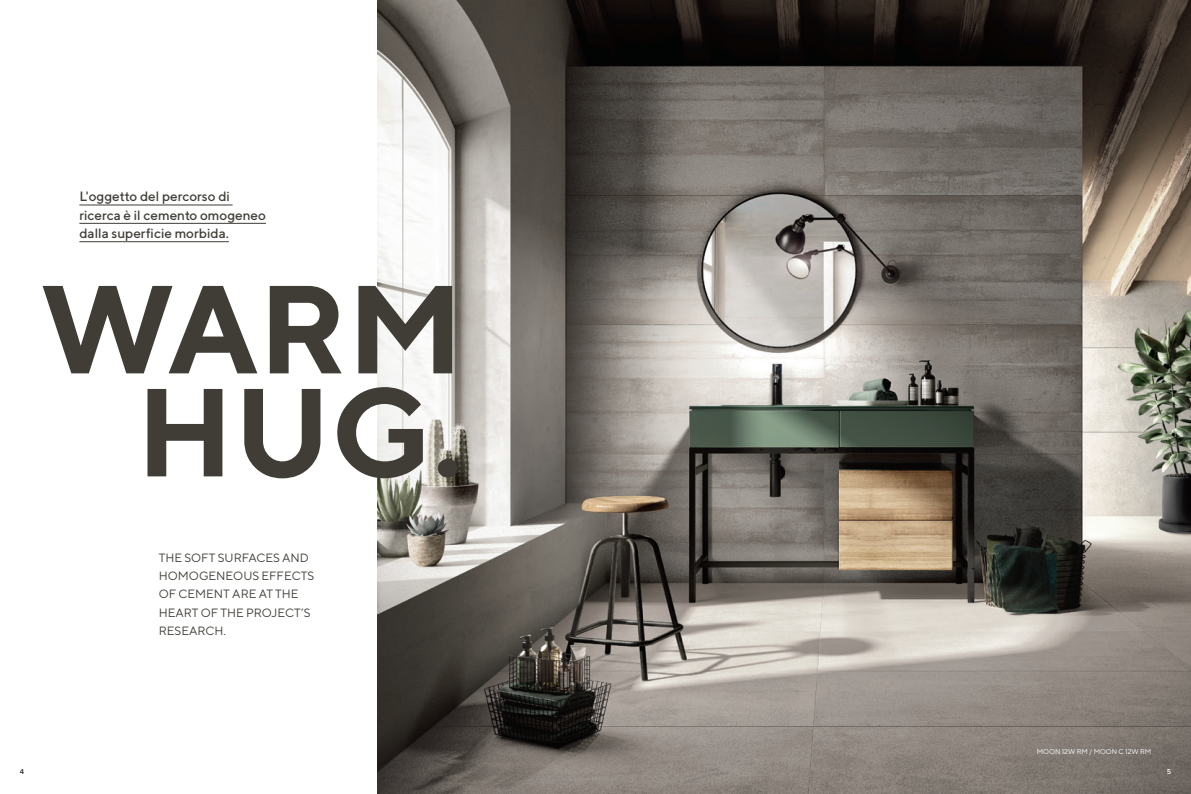
<style>
.page{position:relative;width:1191px;height:794px;background:#fff}
.page>*{position:absolute;margin:0;border:0;box-sizing:border-box;transform-origin:0 0}
.t1{font:700 124.8px/103px "TT Norms";color:#3f3d36;text-align:right}
.t2{font:500 13.5px/18.3px "TT Norms";color:#3f3d36}
.t3{font:12px/18.3px "TT Norms";color:#3f3d36}
.t4{font:7px "TT Norms";color:#fff}
.t5{font:500 7px "TT Norms";color:#231f20}
.t6{font:500 7px "TT Norms";color:#fff}
</style>
<div class="page">
<img style="left:377px;top:0;width:814px;height:794px">
<hr style="left:79px;top:205px;width:154px;height:1px;background:#3f3d36">
<hr style="left:79px;top:223px;width:187px;height:1px;background:#3f3d36">
<hr style="left:79px;top:241px;width:150px;height:1px;background:#3f3d36">
<p class="t2" style="left:79px;top:187px;width:188px">L'oggetto del percorso di ricerca è il cemento omogeneo dalla superficie morbida.</p>
<h1 class="t1" style="left:40px;top:275px;width:425px">WARM<br>HUG.</h1>
<p class="t3" style="left:159px;top:548px;width:157px">THE SOFT SURFACES AND<br>HOMOGENEOUS EFFECTS<br>OF CEMENT ARE AT THE<br>HEART OF THE PROJECT’S<br>RESEARCH.</p>
<p class="t4" style="left:1036px;top:747px;width:116px">MOON 12W RM / MOON C 12W RM</p>
<p class="t5" style="left:20px;top:767px;width:6px">4</p>
<p class="t6" style="left:1166px;top:767px;width:6px">5</p>
</div>
